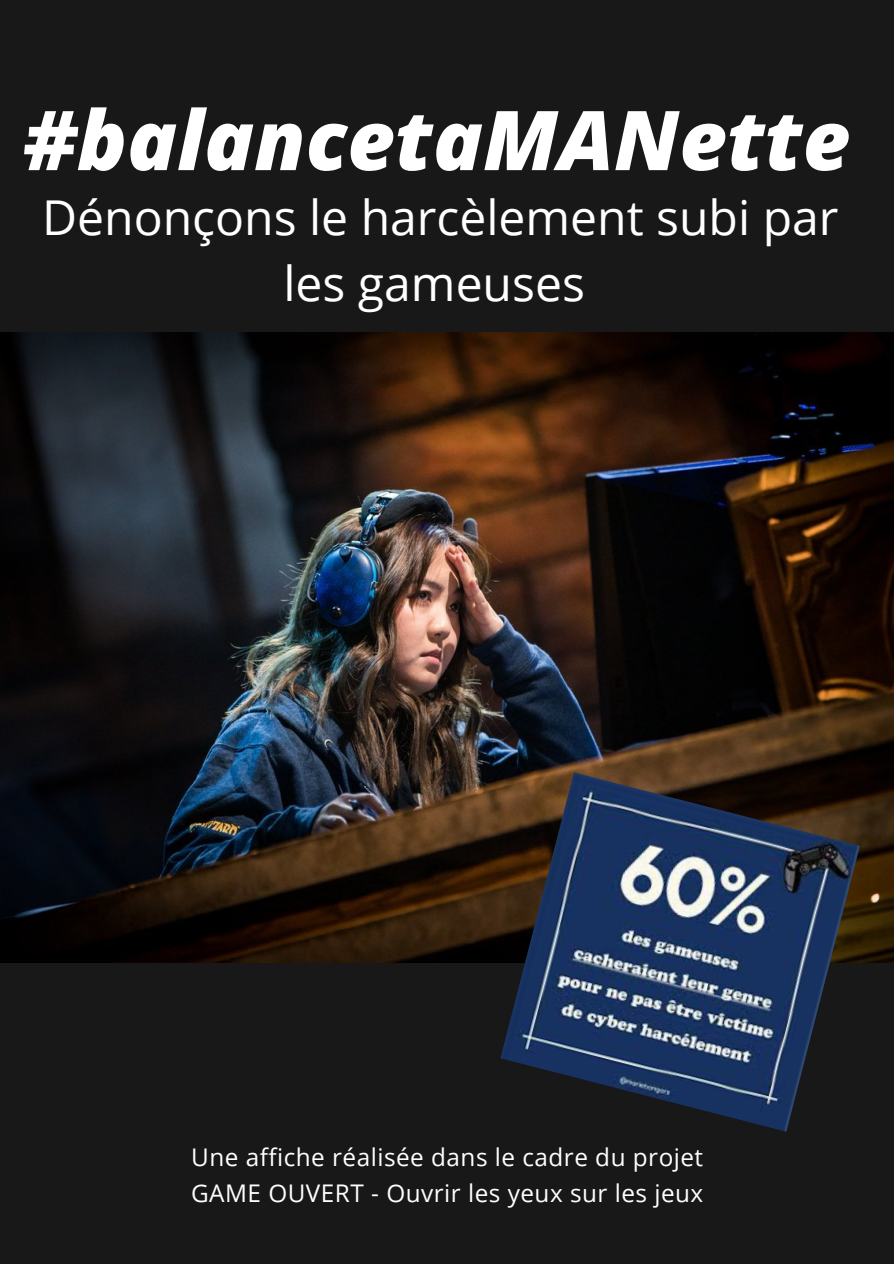
<style>
.page{position:relative;width:894px;height:1264px;background:#fff}
.page>*{position:absolute;margin:0;border:0;box-sizing:border-box;transform-origin:0 0}
.t1{font:italic 800 82.5px "Open Sans";color:#fff}
.t2{font:48px/66.4px "Open Sans";color:#fff;text-align:center}
.t3{font:24.3px/36.3px "Open Sans";letter-spacing:.02em;color:#fff}
</style>
<div class="page">
<div style="left:0;top:0;width:893px;height:1263px;background:#181818"></div>
<img style="left:0;top:332px;width:893px;height:630px">
<img style="left:500px;top:772px;width:359px;height:359px">
<p class="t1" style="left:24px;top:82px;width:828px">#balancetaMANette</p>
<p class="t2" style="left:42px;top:183px;width:797px">Dénonçons le harcèlement subi par les gameuses</p>
<p class="t3" style="left:191px;top:1138px;width:513px">Une affiche réalisée dans le cadre du projet<br>GAME OUVERT - Ouvrir les yeux sur les jeux</p>
</div>
